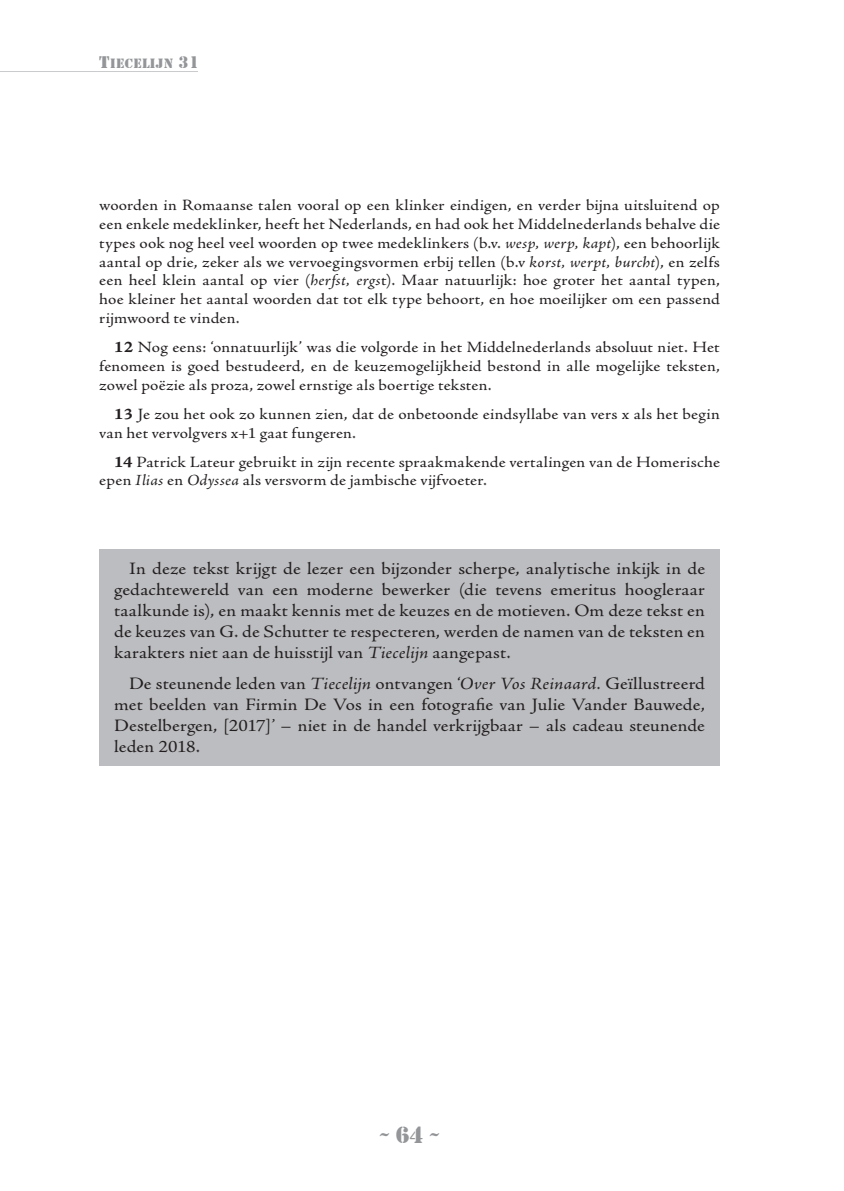
<style>
.page{position:relative;width:844px;height:1191px;background:#fff}
.page>*{position:absolute;margin:0;border:0;box-sizing:border-box;transform-origin:0 0}
.t1{font:24.5px "Stencil";color:#939598}
.t2{font:17.5px/21px "Adobe Jenson Pro";letter-spacing:.01em;color:#231f20;text-align:justify;scale:1.1 1}
.t3{font:15.75px/18.9px "Adobe Jenson Pro";letter-spacing:.01em;color:#231f20;text-align:justify;scale:1.1 1}
.t4{font:14px "Stencil";letter-spacing:.03em;color:#939598}
.s1{font-size:17.5px}
.s2{font-style:italic}
.s3{font-family:"Adobe Jenson Pro Bold Capt"}
</style>
<div class="page">
<hr style="left:0;top:71px;width:198px;height:1px;background:#939598">
<div style="left:99px;top:549px;width:620px;height:217px;background:#bcbdc0"></div>
<p class="t4" style="left:99px;top:55px;width:101px"><span class="s1">T</span>IECELIJN <span class="s1">31</span></p>
<p class="t3" style="left:99px;top:196px;width:565px">woorden in Romaanse talen vooral op een klinker eindigen, en verder bijna uitsluitend op een enkele medeklinker, heeft het Nederlands, en had ook het Middelnederlands behalve die types ook nog heel veel woorden op twee medeklinkers (b.v. <span class="s2">wesp, werp, kapt</span>), een behoorlijk aantal op drie, zeker als we vervoegingsvormen erbij tellen (b.v <span class="s2">korst, werpt, burcht</span>), en zelfs een heel klein aantal op vier (<span class="s2">herfst, ergs</span>t). Maar natuurlijk: hoe groter het aantal typen, hoe kleiner het aantal woorden dat tot elk type behoort, en hoe moeilijker om een passend rijmwoord te vinden.</p>
<p class="t3" style="left:99px;top:338px;width:565px;text-indent:15px"><span class="s3">12</span> Nog eens: ‘onnatuurlijk’ was die volgorde in het Middelnederlands absoluut niet. Het fenomeen is goed bestudeerd, en de keuzemogelijkheid bestond in alle mogelijke teksten, zowel poëzie als proza, zowel ernstige als boertige teksten.</p>
<p class="t3" style="left:99px;top:405px;width:565px;text-indent:15px"><span class="s3">13</span> Je zou het ook zo kunnen zien, dat de onbetoonde eindsyllabe van vers x als het begin van het vervolgvers x+1 gaat fungeren.</p>
<p class="t3" style="left:99px;top:452px;width:565px;text-indent:15px"><span class="s3">14</span> Patrick Lateur gebruikt in zijn recente spraakmakende vertalingen van de Homerische epen <span class="s2">Ilias</span> en <span class="s2">Odyssea</span> als versvorm de jambische vijfvoeter.</p>
<p class="t2" style="left:114px;top:558px;width:538px;text-indent:15px">In deze tekst krijgt de lezer een bijzonder scherpe, analytische inkijk in de gedachtewereld van een moderne bewerker (die tevens emeritus hoogleraar taalkunde is), en maakt kennis met de keuzes en de motieven. Om deze tekst en de keuzes van G. de Schutter te respecteren, werden de namen van de teksten en karakters niet aan de huisstijl van <span class="s2">Tiecelijn</span> aangepast.</p>
<p class="t2" style="left:114px;top:673px;width:538px;text-indent:15px">De steunende leden van <span class="s2">Tiecelijn</span> ontvangen ‘<span class="s2">Over Vos Reinaard.</span> Geïllustreerd met beelden van Firmin De Vos in een fotografie van Julie Vander Bauwede, Destelbergen, [2017]<span class="s2">’</span> – niet in de handel verkrijgbaar – als cadeau steunende leden 2018.</p>
<h1 class="t1" style="left:380px;top:1124px;width:61px">~ 64 ~</h1>
</div>
